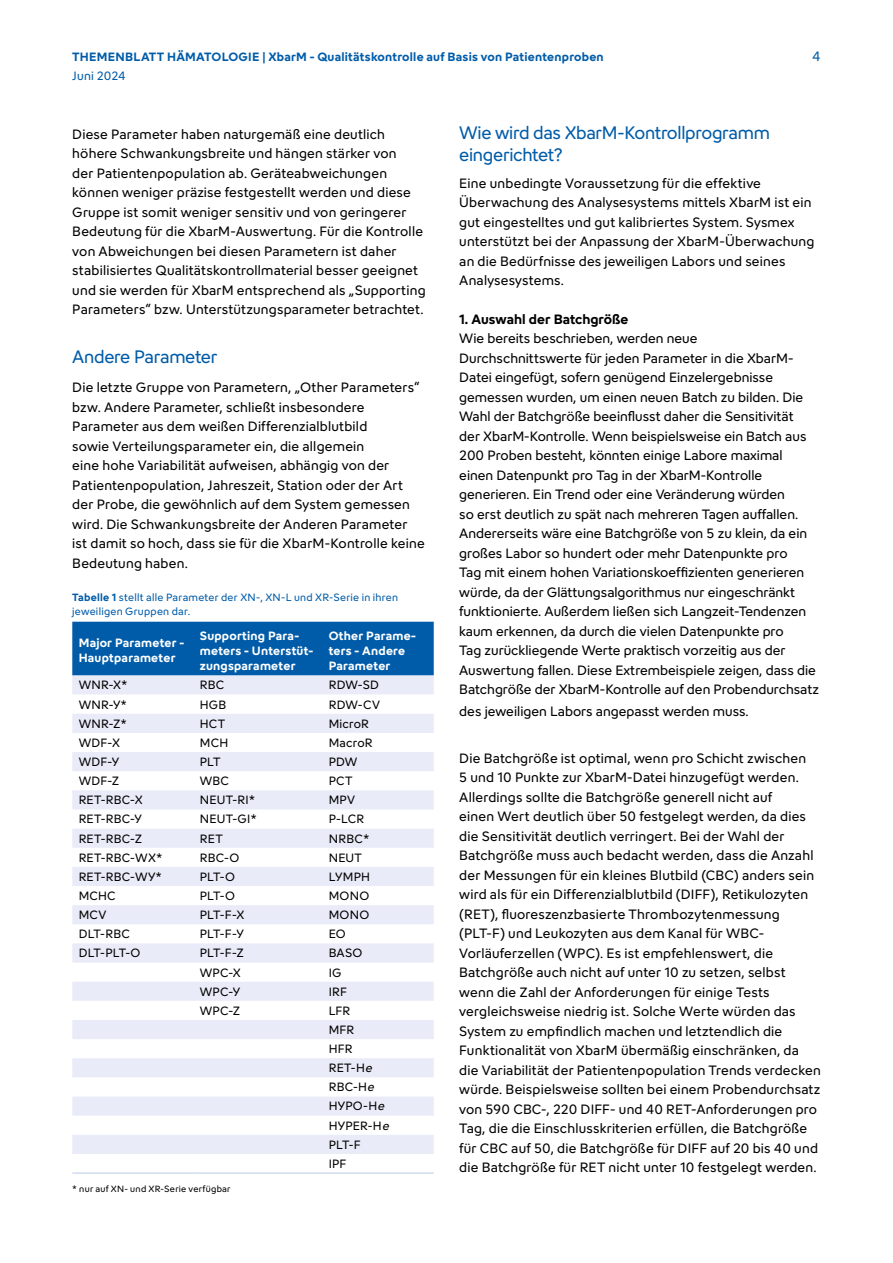
<style>
.page{position:relative;width:893px;height:1263px;background:#fff}
.page>*{position:absolute;margin:0;border:0;box-sizing:border-box;transform-origin:0 0}
.Subline_12_15{font:18px/22.5px "Sysmex";letter-spacing:-.015em;color:#005ca9}
.Copy_Regular_9_13{font:13.5px/19.5px "Sysmex";letter-spacing:.01em;color:#000}
.Subline_12_15-2{font:13.5px/19.5px "Sysmex";letter-spacing:.015em;color:#000}
.t1{font:13.5px "Sysmex";color:#005ca9}
.Table_copy_Regular_7_10{font:12px "Sysmex";letter-spacing:.015em;color:#000}
.Table_head_white_8_11{font:700 12px/15px "Sysmex";letter-spacing:.02em;color:#fff}
.t2{font:700 12px "Sysmex";letter-spacing:.015em;color:#005ca9}
.t3{font:12px "Sysmex";letter-spacing:.015em;color:#005ca9}
.Image_description_7_9{font:10.5px/13.5px "Sysmex";letter-spacing:.025em;color:#005ca9}
.Copy_Regular_9_13-2{font:9px "Sysmex";letter-spacing:.03em;color:#000}
.s1{font-weight:700}
.s2{font-style:italic}
</style>
<div class="page">
<svg style="left:72px;top:622px;width:362px;height:72px;background:#3c81bd"></svg>
<svg style="left:72px;top:714px;width:362px;height:440px;fill:#eceef9"></svg>
<hr style="left:72px;top:1173px;width:121px;height:1px;background:#bcc8e8">
<hr style="left:193px;top:1173px;width:129px;height:1px;background:#bcc8e8">
<hr style="left:322px;top:1173px;width:112px;height:1px;background:#bcc8e8">
<p class="t2" style="left:72px;top:49px;width:533px">THEMENBLATT HÄMATOLOGIE | XbarM - Qualitätskontrolle auf Basis von Patientenproben</p>
<p class="t3" style="left:72px;top:68px;width:55px">Juni 2024</p>
<p class="t1" style="left:812px;top:47px;width:10px">4</p>
<p class="Copy_Regular_9_13" style="left:72px;top:124px;width:355px">Diese Parameter haben naturgemäß eine deutlich höhere Schwankungsbreite und hängen stärker von<br>der Patientenpopulation ab. Geräteabweichungen können weniger präzise festgestellt werden und diese Gruppe ist somit weniger sensitiv und von geringerer Bedeutung für die XbarM-Auswertung. Für die Kontrolle von Abweichungen bei diesen Parametern ist daher stabilisiertes Qualitätskontrollmaterial besser geeignet und sie werden für XbarM entsprechend als „Supporting Parameters“ bzw. Unterstützungsparameter betrachtet.</p>
<p class="Subline_12_15" style="left:72px;top:345px;width:147px">Andere Parameter</p>
<p class="Subline_12_15-2" style="left:72px;top:377px;width:354px">Die letzte Gruppe von Parametern, „Other Parameters“ bzw. Andere Parameter, schließt insbesondere Parameter aus dem weißen Differenzialblutbild<br>sowie Verteilungsparameter ein, die allgemein<br>eine hohe Variabilität aufweisen, abhängig von der Patientenpopulation, Jahreszeit, Station oder der Art der Probe, die gewöhnlich auf dem System gemessen wird. Die Schwankungsbreite der Anderen Parameter ist damit so hoch, dass sie für die XbarM-Kontrolle keine Bedeutung haben.</p>
<p class="Image_description_7_9" style="left:72px;top:590px;width:327px"><span class="s1">Tabelle 1</span> stellt alle Parameter der XN-, XN-L und XR-Serie in ihren jeweiligen Gruppen dar.</p>
<p class="Table_head_white_8_11" style="left:79px;top:635px;width:107px">Major Parameter -<br>Hauptparameter</p>
<p class="Table_head_white_8_11" style="left:200px;top:627px;width:115px">Supporting Para&shy;meters - Unterstüt&shy;zungsparameter</p>
<p class="Table_head_white_8_11" style="left:329px;top:627px;width:89px">Other Parame&shy;ters - Andere<br>Parameter</p>
<p class="Table_copy_Regular_7_10" style="left:79px;top:678px;width:51px">WNR-X*</p>
<p class="Table_copy_Regular_7_10" style="left:200px;top:678px;width:26px">RBC</p>
<p class="Table_copy_Regular_7_10" style="left:329px;top:678px;width:52px">RDW-SD</p>
<p class="Table_copy_Regular_7_10" style="left:79px;top:697px;width:50px">WNR-Y*</p>
<p class="Table_copy_Regular_7_10" style="left:200px;top:697px;width:28px">HGB</p>
<p class="Table_copy_Regular_7_10" style="left:329px;top:697px;width:53px">RDW-CV</p>
<p class="Table_copy_Regular_7_10" style="left:79px;top:716px;width:50px">WNR-Z*</p>
<p class="Table_copy_Regular_7_10" style="left:200px;top:716px;width:27px">HCT</p>
<p class="Table_copy_Regular_7_10" style="left:329px;top:716px;width:42px">MicroR</p>
<p class="Table_copy_Regular_7_10" style="left:79px;top:735px;width:43px">WDF-X</p>
<p class="Table_copy_Regular_7_10" style="left:200px;top:735px;width:30px">MCH</p>
<p class="Table_copy_Regular_7_10" style="left:329px;top:735px;width:45px">MacroR</p>
<p class="Table_copy_Regular_7_10" style="left:79px;top:754px;width:42px">WDF-Y</p>
<p class="Table_copy_Regular_7_10" style="left:200px;top:754px;width:22px">PLT</p>
<p class="Table_copy_Regular_7_10" style="left:329px;top:754px;width:30px">PDW</p>
<p class="Table_copy_Regular_7_10" style="left:79px;top:773px;width:42px">WDF-Z</p>
<p class="Table_copy_Regular_7_10" style="left:200px;top:773px;width:31px">WBC</p>
<p class="Table_copy_Regular_7_10" style="left:329px;top:773px;width:25px">PCT</p>
<p class="Table_copy_Regular_7_10" style="left:79px;top:792px;width:66px">RET-RBC-X</p>
<p class="Table_copy_Regular_7_10" style="left:200px;top:792px;width:57px">NEUT-RI*</p>
<p class="Table_copy_Regular_7_10" style="left:329px;top:792px;width:28px">MPV</p>
<p class="Table_copy_Regular_7_10" style="left:79px;top:812px;width:65px">RET-RBC-Y</p>
<p class="Table_copy_Regular_7_10" style="left:200px;top:812px;width:59px">NEUT-GI*</p>
<p class="Table_copy_Regular_7_10" style="left:329px;top:812px;width:37px">P-LCR</p>
<p class="Table_copy_Regular_7_10" style="left:79px;top:831px;width:65px">RET-RBC-Z</p>
<p class="Table_copy_Regular_7_10" style="left:200px;top:831px;width:24px">RET</p>
<p class="Table_copy_Regular_7_10" style="left:329px;top:831px;width:42px">NRBC*</p>
<p class="Table_copy_Regular_7_10" style="left:79px;top:850px;width:85px">RET-RBC-WX*</p>
<p class="Table_copy_Regular_7_10" style="left:200px;top:850px;width:41px">RBC-O</p>
<p class="Table_copy_Regular_7_10" style="left:329px;top:850px;width:35px">NEUT</p>
<p class="Table_copy_Regular_7_10" style="left:79px;top:869px;width:85px">RET-RBC-WY*</p>
<p class="Table_copy_Regular_7_10" style="left:200px;top:869px;width:37px">PLT-O</p>
<p class="Table_copy_Regular_7_10" style="left:329px;top:869px;width:43px">LYMPH</p>
<p class="Table_copy_Regular_7_10" style="left:79px;top:888px;width:39px">MCHC</p>
<p class="Table_copy_Regular_7_10" style="left:200px;top:888px;width:37px">PLT-O</p>
<p class="Table_copy_Regular_7_10" style="left:329px;top:888px;width:42px">MONO</p>
<p class="Table_copy_Regular_7_10" style="left:79px;top:907px;width:29px">MCV</p>
<p class="Table_copy_Regular_7_10" style="left:200px;top:907px;width:46px">PLT-F-X</p>
<p class="Table_copy_Regular_7_10" style="left:329px;top:907px;width:42px">MONO</p>
<p class="Table_copy_Regular_7_10" style="left:79px;top:926px;width:53px">DLT-RBC</p>
<p class="Table_copy_Regular_7_10" style="left:200px;top:926px;width:45px">PLT-F-Y</p>
<p class="Table_copy_Regular_7_10" style="left:329px;top:926px;width:19px">EO</p>
<p class="Table_copy_Regular_7_10" style="left:79px;top:945px;width:63px">DLT-PLT-O</p>
<p class="Table_copy_Regular_7_10" style="left:200px;top:945px;width:46px">PLT-F-Z</p>
<p class="Table_copy_Regular_7_10" style="left:329px;top:945px;width:35px">BASO</p>
<p class="Table_copy_Regular_7_10" style="left:200px;top:965px;width:43px">WPC-X</p>
<p class="Table_copy_Regular_7_10" style="left:329px;top:965px;width:14px">IG</p>
<p class="Table_copy_Regular_7_10" style="left:200px;top:984px;width:42px">WPC-Y</p>
<p class="Table_copy_Regular_7_10" style="left:329px;top:984px;width:20px">IRF</p>
<p class="Table_copy_Regular_7_10" style="left:200px;top:1003px;width:42px">WPC-Z</p>
<p class="Table_copy_Regular_7_10" style="left:329px;top:1003px;width:23px">LFR</p>
<p class="Table_copy_Regular_7_10" style="left:329px;top:1022px;width:27px">MFR</p>
<p class="Table_copy_Regular_7_10" style="left:329px;top:1041px;width:25px">HFR</p>
<p class="Table_copy_Regular_7_10" style="left:329px;top:1060px;width:47px">RET-H<span class="s2">e</span></p>
<p class="Table_copy_Regular_7_10" style="left:329px;top:1079px;width:49px">RBC-H<span class="s2">e</span></p>
<p class="Table_copy_Regular_7_10" style="left:329px;top:1099px;width:60px">HYPO-H<span class="s2">e</span></p>
<p class="Table_copy_Regular_7_10" style="left:329px;top:1118px;width:64px">HYPER-H<span class="s2">e</span></p>
<p class="Table_copy_Regular_7_10" style="left:329px;top:1137px;width:34px">PLT-F</p>
<p class="Table_copy_Regular_7_10" style="left:329px;top:1156px;width:19px">IPF</p>
<p class="Copy_Regular_9_13-2" style="left:72px;top:1183px;width:160px">* nur auf XN- und XR-Serie verfügbar</p>
<p class="Subline_12_15" style="left:459px;top:121px;width:312px">Wie wird das XbarM-Kontrollprogramm eingerichtet?</p>
<p class="Subline_12_15-2" style="left:459px;top:173px;width:357px">Eine unbedingte Voraussetzung für die effektive Überwachung des Analysesystems mittels XbarM ist ein gut eingestelltes und gut kalibriertes System. Sysmex unterstützt bei der Anpassung der XbarM-Überwachung an die Bedürfnisse des jeweiligen Labors und seines Analysesystems.</p>
<p class="Copy_Regular_9_13" style="left:459px;top:309px;width:361px"><span class="s1">1. Auswahl der Batchgröße<br></span>Wie bereits beschrieben, werden neue Durchschnittswerte für jeden Parameter in die XbarM-Datei eingefügt, sofern genügend Einzelergebnisse gemessen wurden, um einen neuen Batch zu bilden. Die Wahl der Batchgröße beeinflusst daher die Sensitivität<br>der XbarM-Kontrolle. Wenn beispielsweise ein Batch aus 200 Proben besteht, könnten einige Labore maximal einen Datenpunkt pro Tag in der XbarM-Kontrolle generieren. Ein Trend oder eine Veränderung würden<br>so erst deutlich zu spät nach mehreren Tagen auffallen.<br>Andererseits wäre eine Batchgröße von 5 zu klein, da ein großes Labor so hundert oder mehr Datenpunkte pro<br>Tag mit einem hohen Variationskoeffizienten generieren würde, da der Glättungsalgorithmus nur eingeschränkt funktionierte. Außerdem ließen sich Langzeit-Tendenzen kaum erkennen, da durch die vielen Datenpunkte pro<br>Tag zurückliegende Werte praktisch vorzeitig aus der Auswertung fallen. Diese Extrembeispiele zeigen, dass die Batchgröße der XbarM-Kontrolle auf den Probendurchsatz</p>
<p class="Copy_Regular_9_13" style="left:459px;top:701px;width:291px">des jeweiligen Labors angepasst werden muss.</p>
<p class="Copy_Regular_9_13" style="left:459px;top:748px;width:363px">Die Batchgröße ist optimal, wenn pro Schicht zwischen<br>5 und 10 Punkte zur XbarM-Datei hinzugefügt werden.<br>Allerdings sollte die Batchgröße generell nicht auf<br>einen Wert deutlich über 50 festgelegt werden, da dies die Sensitivität deutlich verringert. Bei der Wahl der Batchgröße muss auch bedacht werden, dass die Anzahl der Messungen für ein kleines Blutbild (CBC) anders sein wird als für ein Differenzialblutbild (DIFF), Retikulozyten (RET), fluoreszenzbasierte Thrombozytenmessung (PLT-F) und Leukozyten aus dem Kanal für WBC-Vorläuferzellen (WPC). Es ist empfehlenswert, die Batchgröße auch nicht auf unter 10 zu setzen, selbst wenn die Zahl der Anforderungen für einige Tests vergleichsweise niedrig ist. Solche Werte würden das System zu empfindlich machen und letztendlich die Funktionalität von XbarM übermäßig einschränken, da die Variabilität der Patientenpopulation Trends verdecken würde. Beispielsweise sollten bei einem Probendurchsatz von 590 CBC-, 220 DIFF- und 40 RET-Anforderungen pro Tag, die die Einschlusskriterien erfüllen, die Batchgröße für CBC auf 50, die Batchgröße für DIFF auf 20 bis 40 und die Batchgröße für RET nicht unter 10 festgelegt werden.</p>
</div>
